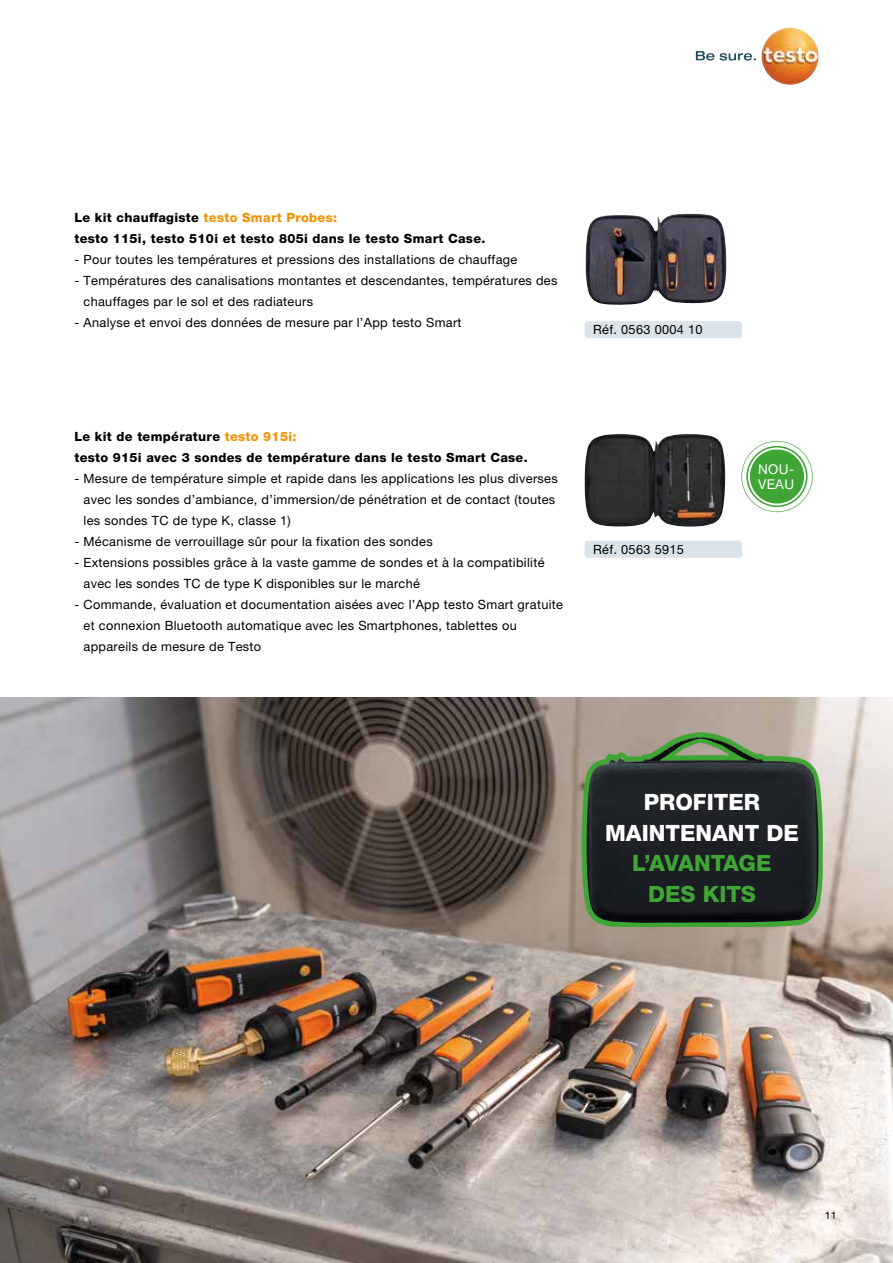
<style>
.page{position:relative;width:893px;height:1263px;background:#fff}
.page>*{position:absolute;margin:0;border:0;box-sizing:border-box;transform-origin:0 0}
.t1{font:800 22.5px/30.5px "Helvetica Neue LTW1 G";color:#fff;text-align:center}
.t2{font:800 22.5px/30.5px "Helvetica Neue LTW1 G";color:#3fa535;text-align:center}
.t3{font:13.5px/15px "Helvetica Neue LTW1 G";letter-spacing:.025em;color:#fff}
.t4{font:12.75px/21px "Helvetica Neue LTW1 G";letter-spacing:.025em;color:#000}
.t5{font:800 12.75px/21px "Helvetica Neue LTW1 G";letter-spacing:.025em;color:#000}
.t6{font:10.5px "Helvetica Neue LTW1 G";color:#000}
.s1{color:#f39200}
</style>
<div class="page">
<img style="left:585px;top:214px;width:142px;height:91px">
<img style="left:585px;top:434px;width:140px;height:93px">
<svg style="left:696px;top:51px;width:60px;height:10px"></svg>
<img style="left:761px;top:28px;width:58px;height:57px;border-radius:29px">
<img style="left:0;top:697px;width:893px;height:566px">
<svg style="left:582px;top:732px;width:241px;height:195px;background:#303933"></svg>
<img style="left:609px;top:737px;width:89px;height:25px">
<svg style="left:741px;top:441px;width:72px;height:71px"></svg>
<div style="left:585px;top:321px;width:157px;height:17px;background:#dae4ea;border-radius:3px"></div>
<div style="left:585px;top:541px;width:157px;height:17px;background:#dae4ea;border-radius:3px"></div>
<p class="t5" style="left:74px;top:207px;width:413px">Le kit chauffagiste <span class="s1">testo Smart Probes:<br></span>testo 115i, testo 510i et testo 805i dans le testo Smart Case.</p>
<p class="t4" style="left:74px;top:249px;width:444px">- Pour toutes les températures et pressions des installations de chauffage</p>
<p class="t4" style="left:84px;top:270px;width:475px;text-indent:-9px">- Températures des canalisations montantes et descendantes, températures des chauffages par le sol et des radiateurs</p>
<p class="t4" style="left:74px;top:312px;width:389px">- Analyse et envoi des données de mesure par l’App testo Smart</p>
<p class="t4" style="left:593px;top:319px;width:111px">Réf. 0563 0004 10</p>
<p class="t5" style="left:74px;top:426px;width:455px">Le kit de température <span class="s1">testo 915i:<br></span>testo 915i avec 3 sondes de température dans le testo Smart Case.</p>
<p class="t4" style="left:84px;top:468px;width:476px;text-indent:-9px">- Mesure de température simple et rapide dans les applications les plus diverses avec les sondes d’ambiance, d’immersion/de pénétration et de contact (toutes les sondes TC de type K, classe 1)</p>
<p class="t4" style="left:74px;top:531px;width:360px">- Mécanisme de verrouillage sûr pour la fixation des sondes</p>
<p class="t4" style="left:84px;top:552px;width:462px;text-indent:-9px">- Extensions possibles grâce à la vaste gamme de sondes et à la compatibilité avec les sondes TC de type K disponibles sur le marché</p>
<p class="t4" style="left:84px;top:594px;width:481px;text-indent:-9px">- Commande, évaluation et documentation aisées avec l’App testo Smart gratuite et connexion Bluetooth automatique avec les Smartphones, tablettes ou appareils de mesure de Testo</p>
<p class="t4" style="left:593px;top:539px;width:92px">Réf. 0563 5915</p>
<p class="t3" style="left:758px;top:461px;width:38px">NOU-<br>VEAU</p>
<h1 class="t1" style="left:605px;top:787px;width:195px">PROFITER<br>MAINTENANT DE</h1>
<h1 class="t2" style="left:632px;top:848px;width:141px">L’AVANTAGE<br>DES KITS</h1>
<p class="t6" style="left:825px;top:1209px;width:13px">11</p>
</div>
